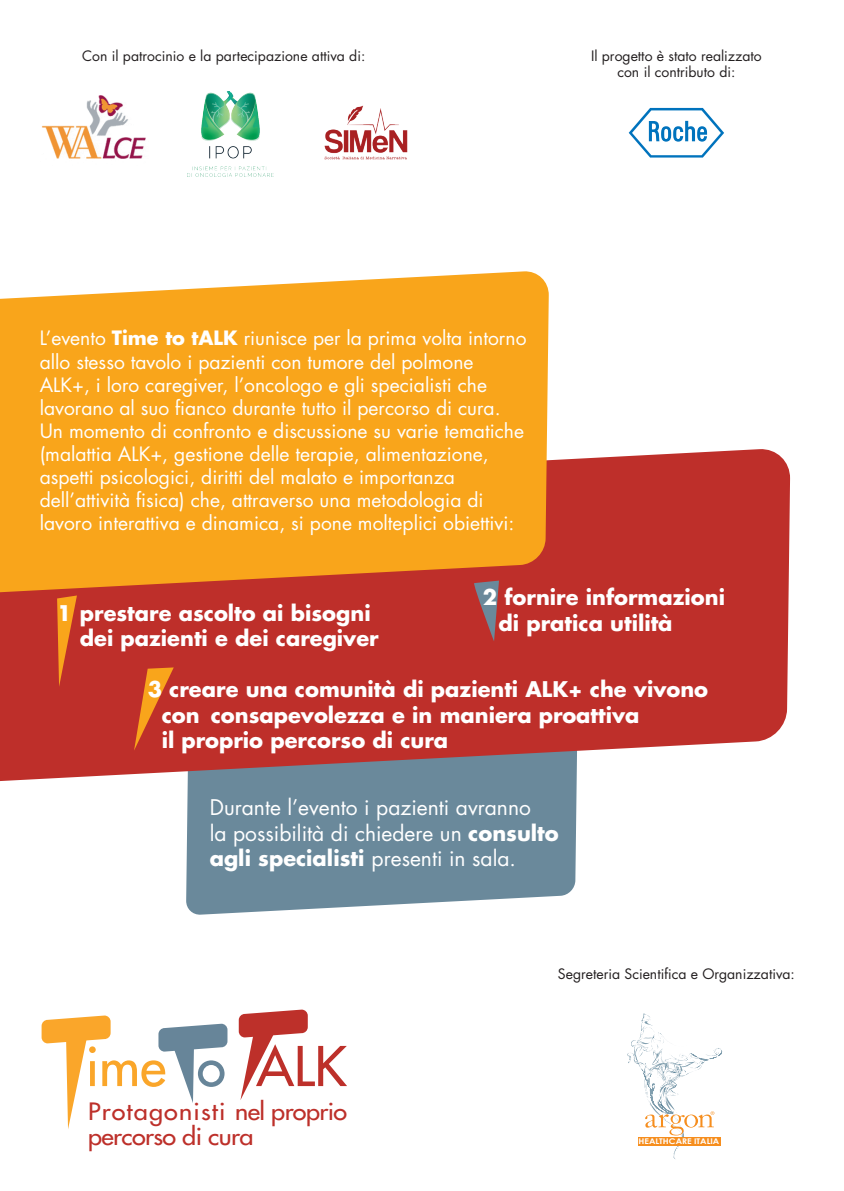
<style>
.page{position:relative;width:844px;height:1191px;background:#fff}
.page>*{position:absolute;margin:0;border:0;box-sizing:border-box;transform-origin:0 0}
.t1{font:53.2px "Futura";color:#faa62a}
.t2{font:23.28px/24.5px "Futura";letter-spacing:-.025em;color:#bd302a;scale:1.08 1}
.t3{font:700 21px/25.2px "Futura";color:#fff}
.t4{font:21px/25.2px "Futura";color:#fff}
.t5{font:19.25px/23.1px "Futura";color:#fff}
.t6{font:14px/16.8px "Futura";color:#231f20;text-align:center}
.t7{font:700 7.88px "Century Gothic";color:#fff;scale:1.11 1}
.s1{font-weight:700}
.s2{color:#678599}
.s3{color:#bd302a}
</style>
<div class="page">
<svg style="left:627px;top:1013px;width:95px;height:146px"></svg>
<svg style="left:186px;top:782px;width:391px;height:133px;background:#7692a3"></svg>
<svg style="left:0;top:449px;width:790px;height:333px;background:#be403c"></svg>
<svg style="left:0;top:271px;width:549px;height:327px;background:#f5a125"></svg>
<svg style="left:57px;top:595px;width:20px;height:92px;background:#da6722"></svg>
<svg style="left:473px;top:580px;width:26px;height:61px;background:#945b61"></svg>
<svg style="left:134px;top:667px;width:40px;height:83px;background:#d05425"></svg>
<svg style="left:42px;top:1015px;width:69px;height:114px"></svg>
<svg style="left:158px;top:1023px;width:69px;height:80px"></svg>
<svg style="left:239px;top:1009px;width:69px;height:91px"></svg>
<svg style="left:628px;top:108px;width:96px;height:49px"></svg>
<img style="left:42px;top:95px;width:104px;height:64px">
<img style="left:187px;top:92px;width:86px;height:84px">
<img style="left:324px;top:105px;width:84px;height:55px">
<p class="t6" style="left:82px;top:47px;width:284px">Con il patrocinio e la partecipazione attiva di:</p>
<p class="t6" style="left:591px;top:47px;width:172px">Il progetto è stato realizzato con il contributo di:</p>
<p class="t5" style="left:40px;top:326px;width:488px">L’evento <span class="s1">Time to tALK</span> riunisce per la prima volta intorno allo stesso tavolo i pazienti con tumore del polmone ALK+, i loro caregiver, l’oncologo e gli specialisti che lavorano al suo fianco durante tutto il percorso di cura.<br>Un momento di confronto e discussione su varie tematiche (malattia ALK+, gestione delle terapie, alimentazione, aspetti psicologici, diritti del malato e importanza dell’attività fisica) che, attraverso una metodologia di lavoro interattiva e dinamica, si pone molteplici obiettivi:</p>
<p class="t3" style="left:80px;top:599px;width:300px;text-indent:-23px">1 prestare ascolto ai bisogni dei pazienti e dei caregiver</p>
<p class="t3" style="left:498px;top:584px;width:228px;text-indent:-16px">2 fornire informazioni di pratica utilità</p>
<p class="t3" style="left:162px;top:676px;width:548px;text-indent:-14px">3 creare una comunità di pazienti ALK+ che vivono con consapevolezza e in maniera proattiva<br>il proprio percorso di cura</p>
<p class="t4" style="left:210px;top:794px;width:350px">Durante l’evento i pazienti avranno<br>la possibilità di chiedere un <span class="s1">consulto agli specialisti</span> presenti in sala.</p>
<h1 class="t1" style="left:86px;top:1031px;width:262px">ime <span class="s2">o</span> <span class="s3">ALK</span></h1>
<p class="t2" style="left:88px;top:1099px;width:241px">Protagonisti nel proprio percorso di cura</p>
<p class="t6" style="left:557px;top:965px;width:238px">Segreteria Scientifica e Organizzativa:</p>
<p class="t7" style="left:638px;top:1136px;width:74px">HEALTHCARE ITALIA</p>
</div>
